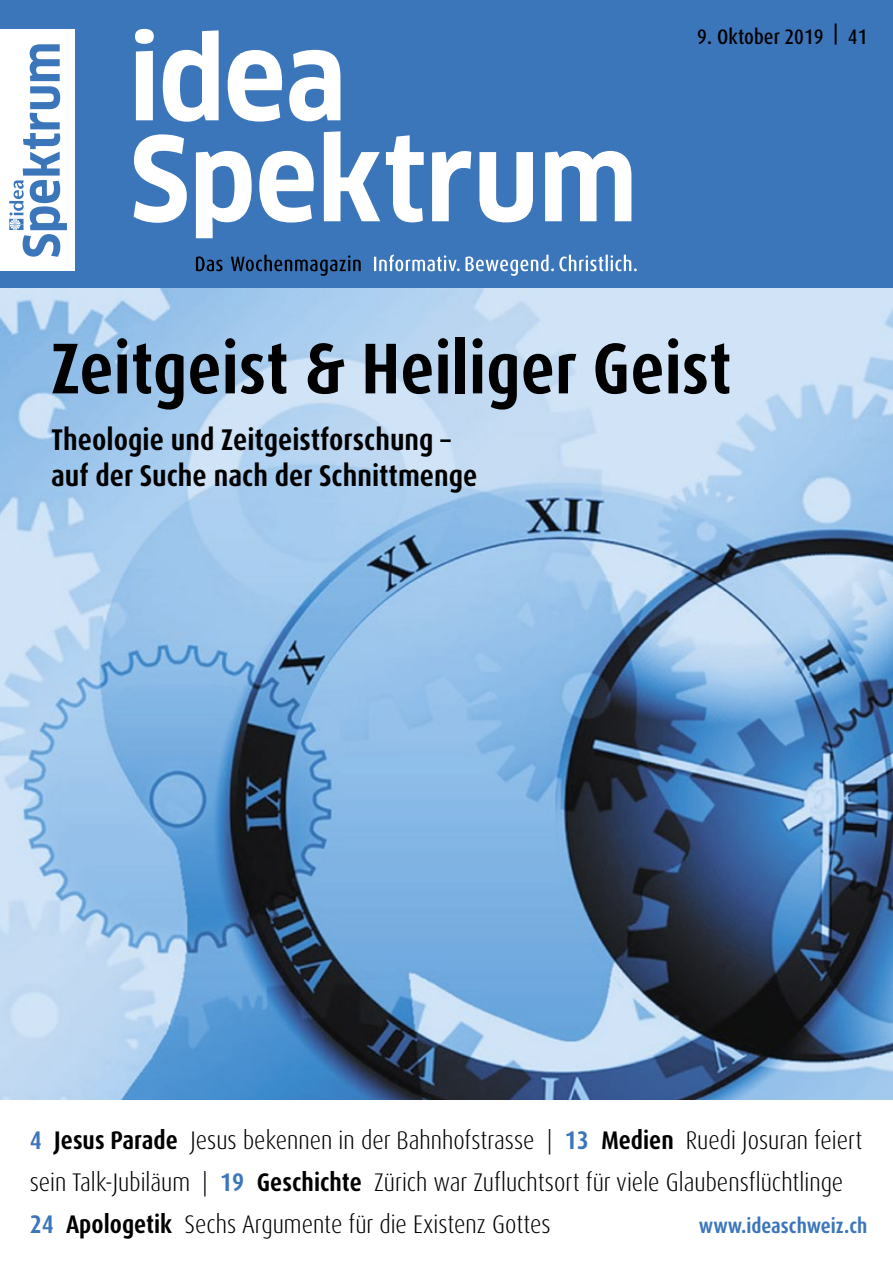
<style>
.page{position:relative;width:893px;height:1263px;background:#fff}
.page>*{position:absolute;margin:0;border:0;box-sizing:border-box;transform-origin:0 0}
.t1{font:700 condensed 72px "Dax OT";color:#000}
.t2{font:700 condensed 30px/36px "Dax OT";color:#000}
.t3{font:300 condensed 25.5px/42px "Dax OT";color:#000}
.t4{font:700 condensed 21px "Dax OT";color:#3b76ba}
.t5{font:500 condensed 21px "Dax OT";color:#000}
.s1{font-weight:700;color:#3b76ba}
.s2{font-weight:700}
</style>
<div class="page">
<div style="left:0;top:0;width:893px;height:289px;background:#3b76ba"></div>
<div style="left:0;top:30px;width:75px;height:241px;background:#fff"></div>
<img style="left:0;top:289px;width:893px;height:811px">
<svg style="left:134px;top:134px;width:53px;height:89px"></svg>
<svg style="left:196px;top:151px;width:56px;height:87px"></svg>
<svg style="left:259px;top:151px;width:55px;height:72px"></svg>
<svg style="left:324px;top:131px;width:56px;height:90px"></svg>
<svg style="left:386px;top:135px;width:38px;height:87px"></svg>
<svg style="left:432px;top:151px;width:39px;height:70px"></svg>
<svg style="left:479px;top:152px;width:54px;height:70px"></svg>
<svg style="left:545px;top:151px;width:86px;height:70px"></svg>
<svg style="left:374px;top:255px;width:263px;height:21px"></svg>
<svg style="left:196px;top:255px;width:165px;height:21px"></svg>
<svg style="left:9px;top:44px;width:58px;height:213px"></svg>
<svg style="left:135px;top:29px;width:19px;height:91px;background:#d9e5f1"></svg>
<svg style="left:163px;top:30px;width:56px;height:92px"></svg>
<svg style="left:228px;top:50px;width:54px;height:72px"></svg>
<svg style="left:289px;top:50px;width:51px;height:71px"></svg>
<p class="t5" style="left:697px;top:24px;width:172px">9. Oktober 2019 | 41</p>
<h1 class="t1" style="left:51px;top:322px;width:682px">Zeitgeist &amp; Heiliger Geist</h1>
<p class="t2" style="left:51px;top:422px;width:428px">Theologie und Zeitgeistforschung – auf der Suche nach der Schnittmenge</p>
<p class="t3" style="left:30px;top:1119px;width:834px"><span class="s1">4</span> <span class="s2">Jesus Parade</span> Jesus bekennen in der Bahnhofstrasse | <span class="s1">13</span> <span class="s2">Medien</span> Ruedi Josuran feiert sein Talk-Jubiläum | <span class="s1">19</span> <span class="s2">Geschichte</span> Zürich war Zufluchtsort für viele Glaubensflüchtlinge<br><span class="s1">24</span> <span class="s2">Apologetik</span> Sechs Argumente für die Existenz Gottes</p>
<p class="t4" style="left:699px;top:1212px;width:170px">www.ideaschweiz.ch</p>
</div>
